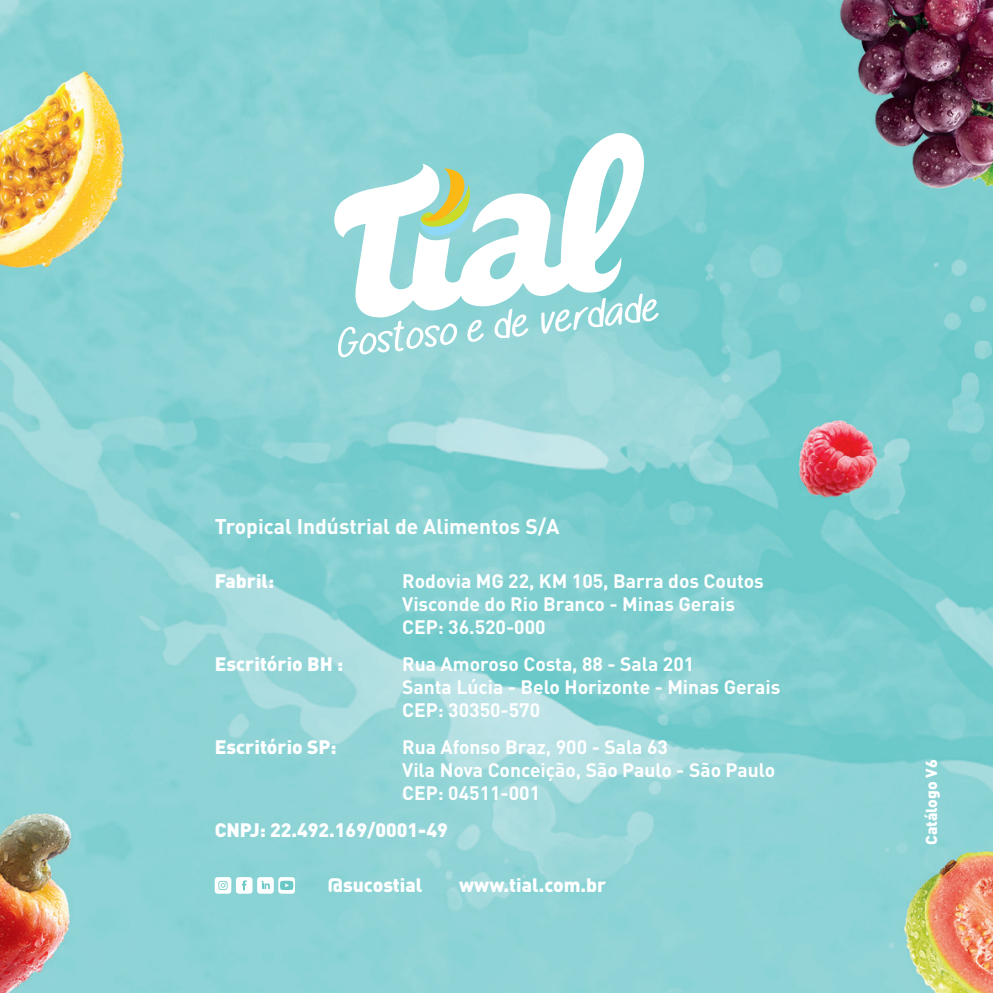
<style>
.page{position:relative;width:993px;height:993px;background:#fff}
.page>*{position:absolute;margin:0;border:0;box-sizing:border-box;transform-origin:0 0}
.t1{font:700 21px "DINOT";color:#fff}
.t2{font:700 19.25px/23.1px "DINOT";color:#fff}
.t3{font:900 19.25px "DINOT";color:#fff}
.t4{font:900 15.75px "DINOT";color:#fff}
</style>
<div class="page">
<img style="left:0;top:0;width:992px;height:992px">
<svg style="left:330px;top:131px;width:329px;height:187px"></svg>
<svg style="left:417px;top:168px;width:70px;height:71px"></svg>
<svg style="left:337px;top:320px;width:120px;height:37px"></svg>
<svg style="left:467px;top:319px;width:16px;height:23px"></svg>
<svg style="left:494px;top:309px;width:34px;height:29px"></svg>
<svg style="left:540px;top:293px;width:118px;height:40px"></svg>
<div style="left:236px;top:876px;width:16px;height:17px;background:#fff;border-radius:3px"></div>
<svg style="left:242px;top:880px;width:4px;height:10px"></svg>
<svg style="left:215px;top:876px;width:16px;height:17px"></svg>
<svg style="left:218px;top:880px;width:9px;height:9px"></svg>
<svg style="left:257px;top:876px;width:17px;height:17px"></svg>
<svg style="left:261px;top:880px;width:9px;height:8px"></svg>
<svg style="left:278px;top:876px;width:17px;height:17px"></svg>
<svg style="left:280px;top:880px;width:13px;height:9px"></svg>
<p class="t1" style="left:215px;top:512px;width:346px">Tropical Indústrial de Alimentos S/A</p>
<p class="t3" style="left:215px;top:568px;width:61px">Fabril:</p>
<p class="t2" style="left:402px;top:568px;width:363px">Rodovia MG 22, KM 105, Barra dos Coutos<br>Visconde do Rio Branco - Minas Gerais<br>CEP: 36.520-000</p>
<p class="t3" style="left:215px;top:651px;width:130px">Escritório BH :</p>
<p class="t2" style="left:402px;top:651px;width:379px">Rua Amoroso Costa, 88 - Sala 201<br>Santa Lúcia - Belo Horizonte - Minas Gerais<br>CEP: 30350-570</p>
<p class="t3" style="left:215px;top:733px;width:123px">Escritório SP:</p>
<p class="t2" style="left:402px;top:734px;width:374px">Rua Afonso Braz, 900 - Sala 63<br>Vila Nova Conceição, São Paulo - São Paulo<br>CEP: 04511-001</p>
<p class="t3" style="left:215px;top:816px;width:234px">CNPJ: 22.492.169/0001-49</p>
<p class="t3" style="left:328px;top:871px;width:96px">@sucostial</p>
<p class="t3" style="left:459px;top:871px;width:149px">www.tial.com.br</p>
<p class="t4" style="left:920px;top:844px;width:87px;rotate:-90deg">Catálogo V6</p>
</div>
